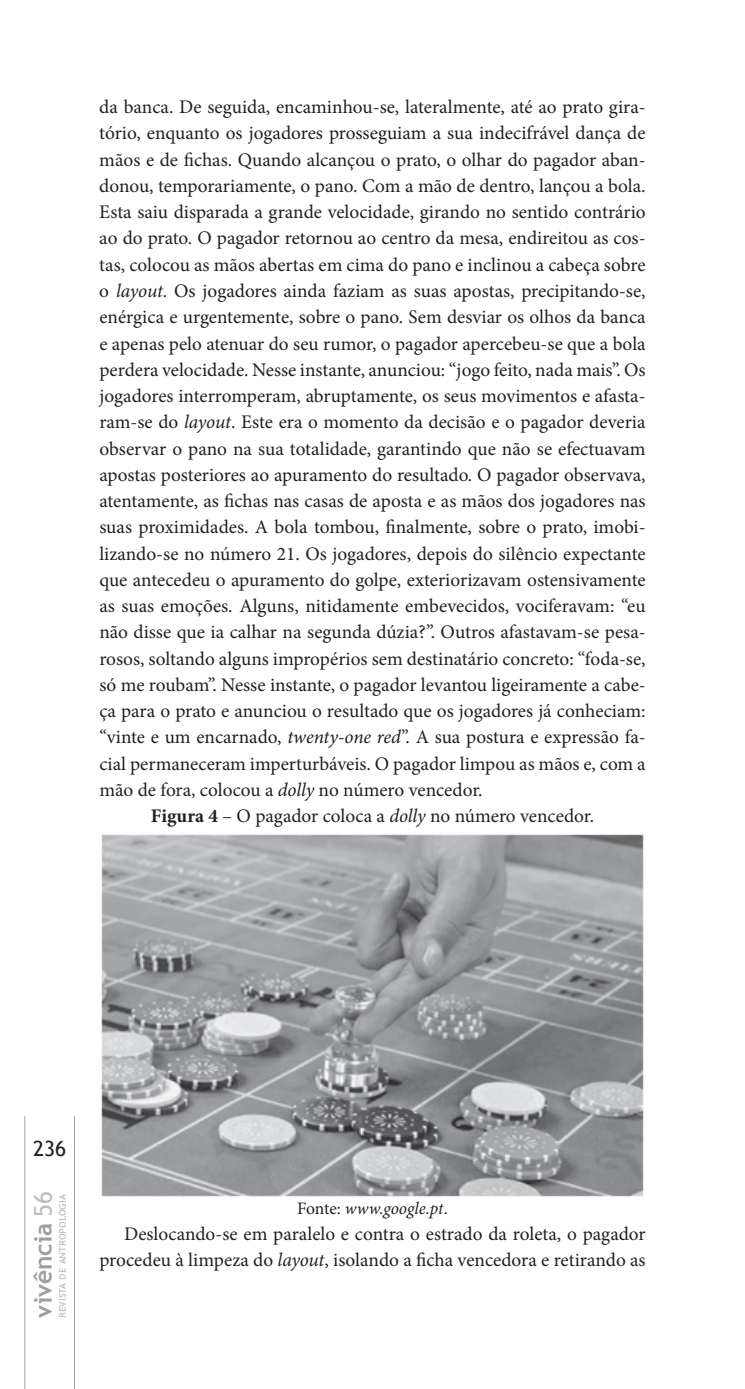
<style>
.page{position:relative;width:745px;height:1389px;background:#fff}
.page>*{position:absolute;margin:0;border:0;box-sizing:border-box;transform-origin:0 0}
.t1{font:700 24.5px "Trebuchet MS";color:#9d9fa2}
.t2{font:21px "Trebuchet MS";color:#231f20}
.t3{font:19.25px/26.2px "Minion Pro";color:#231f20;text-align:right}
.t4{font:italic 17.5px "Minion Pro";color:#231f20}
.t5{font:11.55px "Trebuchet MS";color:#bcbdc0}
.s1{font-style:italic}
.s2{font-weight:700}
.s3{font-weight:400;color:#bcbdc0}
.s4{font-style:normal}
</style>
<div class="page">
<hr style="left:74px;top:1116px;width:1px;height:273px;background:#9d9fa2">
<hr style="left:24px;top:1116px;width:1px;height:273px;background:#9d9fa2">
<img style="left:101px;top:834px;width:543px;height:363px">
<p class="t3" style="left:99px;top:94px;width:547px">da banca. De seguida, encaminhou-se, lateralmente, até ao prato gira-</p>
<p class="t3" style="left:99px;top:120px;width:547px">tório, enquanto os jogadores prosseguiam a sua indecifrável dança de</p>
<p class="t3" style="left:99px;top:147px;width:547px">mãos e de fichas. Quando alcançou o prato, o olhar do pagador aban-</p>
<p class="t3" style="left:99px;top:173px;width:547px">donou, temporariamente, o pano. Com a mão de dentro, lançou a bola.</p>
<p class="t3" style="left:99px;top:199px;width:547px">Esta saiu disparada a grande velocidade, girando no sentido contrário</p>
<p class="t3" style="left:99px;top:225px;width:547px">ao do prato. O pagador retornou ao centro da mesa, endireitou as cos-</p>
<p class="t3" style="left:99px;top:252px;width:547px">tas, colocou as mãos abertas em cima do pano e inclinou a cabeça sobre</p>
<p class="t3" style="left:99px;top:278px;width:547px">o <span class="s1">layout</span>. Os jogadores ainda faziam as suas apostas, precipitando-se,</p>
<p class="t3" style="left:99px;top:304px;width:547px">enérgica e urgentemente, sobre o pano. Sem desviar os olhos da banca</p>
<p class="t3" style="left:99px;top:330px;width:547px">e apenas pelo atenuar do seu rumor, o pagador apercebeu-se que a bola</p>
<p class="t3" style="left:99px;top:357px;width:547px">perdera velocidade. Nesse instante, anunciou: “jogo feito, nada mais”. Os</p>
<p class="t3" style="left:99px;top:383px;width:547px">jogadores interromperam, abruptamente, os seus movimentos e afasta-</p>
<p class="t3" style="left:99px;top:409px;width:547px">ram-se do <span class="s1">layout</span>. Este era o momento da decisão e o pagador deveria</p>
<p class="t3" style="left:99px;top:435px;width:547px">observar o pano na sua totalidade, garantindo que não se efectuavam</p>
<p class="t3" style="left:99px;top:462px;width:547px">apostas posteriores ao apuramento do resultado. O pagador observava,</p>
<p class="t3" style="left:99px;top:488px;width:547px">atentamente, as fichas nas casas de aposta e as mãos dos jogadores nas</p>
<p class="t3" style="left:99px;top:514px;width:547px">suas proximidades. A bola tombou, finalmente, sobre o prato, imobi-</p>
<p class="t3" style="left:99px;top:540px;width:547px">lizando-se no número 21. Os jogadores, depois do silêncio expectante</p>
<p class="t3" style="left:99px;top:567px;width:547px">que antecedeu o apuramento do golpe, exteriorizavam ostensivamente</p>
<p class="t3" style="left:99px;top:593px;width:547px">as suas emoções. Alguns, nitidamente embevecidos, vociferavam: “eu</p>
<p class="t3" style="left:99px;top:619px;width:547px">não disse que ia calhar na segunda dúzia?”. Outros afastavam-se pesa-</p>
<p class="t3" style="left:99px;top:645px;width:547px">rosos, soltando alguns impropérios sem destinatário concreto: “foda-se,</p>
<p class="t3" style="left:99px;top:672px;width:547px">só me roubam”. Nesse instante, o pagador levantou ligeiramente a cabe-</p>
<p class="t3" style="left:99px;top:698px;width:547px">ça para o prato e anunciou o resultado que os jogadores já conheciam:</p>
<p class="t3" style="left:99px;top:724px;width:547px">“vinte e um encarnado, <span class="s1">twenty-one red</span>”. A sua postura e expressão fa-</p>
<p class="t3" style="left:99px;top:750px;width:547px">cial permaneceram imperturbáveis. O pagador limpou as mãos e, com a</p>
<p class="t3" style="left:99px;top:777px;width:384px">mão de fora, colocou a <span class="s1">dolly</span> no número vencedor.</p>
<p class="t3" style="left:151px;top:803px;width:444px"><span class="s2">Figura 4</span> – O pagador coloca a <span class="s1">dolly</span> no número vencedor.</p>
<p class="t2" style="left:33px;top:1136px;width:35px">236</p>
<p class="t1" style="left:28px;top:1318px;width:128px;rotate:-90deg">vivência <span class="s3">56</span></p>
<p class="t5" style="left:54px;top:1318px;width:125px;rotate:-90deg">revista de antropologia</p>
<p class="t4" style="left:297px;top:1196px;width:152px"><span class="s4">Fonte:</span> www.google.pt<span class="s4">.</span></p>
<p class="t3" style="left:99px;top:1221px;width:547px">Deslocando-se em paralelo e contra o estrado da roleta, o pagador procedeu à limpeza do <span class="s1">layout</span>, isolando a ficha vencedora e retirando as</p>
</div>
